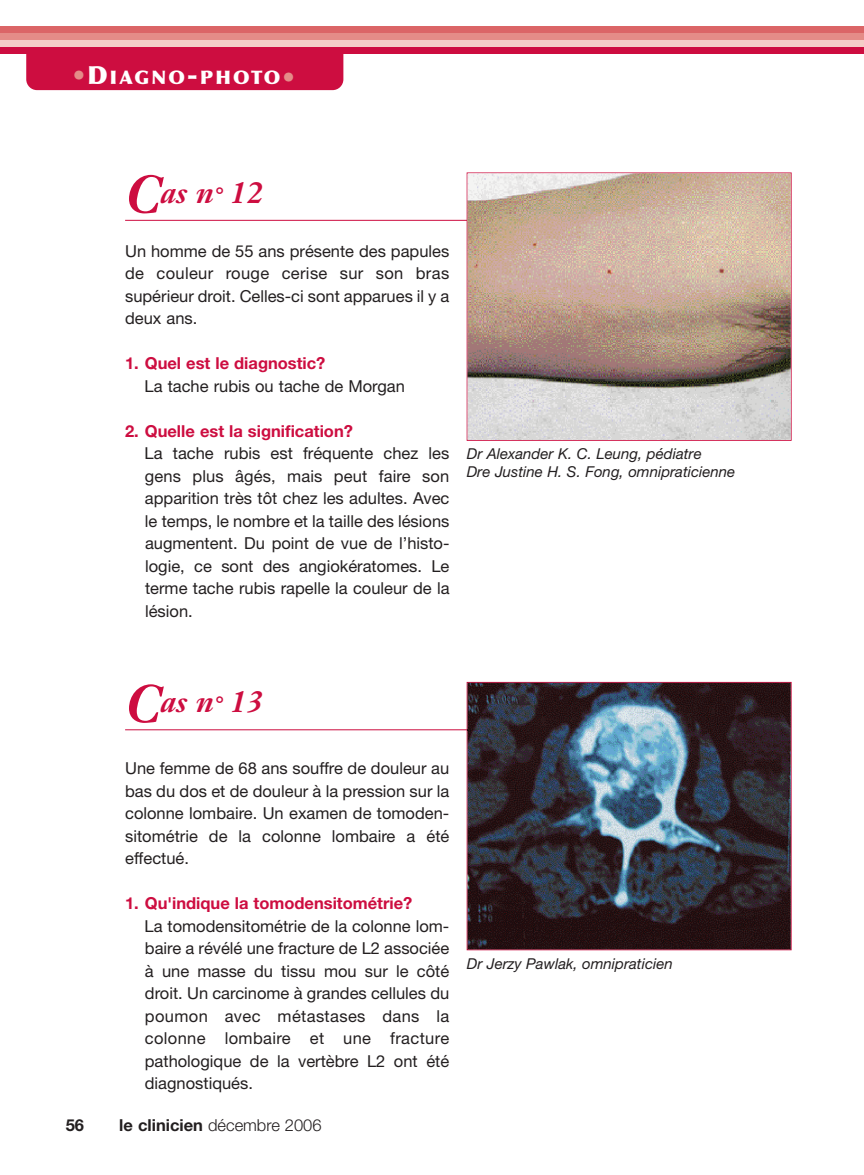
<style>
.page{position:relative;width:864px;height:1175px;background:#fff}
.page>*{position:absolute;margin:0;border:0;box-sizing:border-box;transform-origin:0 0}
.t1{font:italic 700 30px "Janson Text";color:#cd0d40}
.t2{font:900 18.75px "Optima";letter-spacing:.12em;color:#fff}
.t3{font:16.5px/22.5px "Helvetica Neue";color:#231f20;text-align:justify}
.t4{font:700 16.5px "Helvetica Neue";color:#cd0d40}
.t5{font:300 16.5px "Helvetica Neue";color:#231f20}
.t6{font:700 16.5px "Helvetica Neue";color:#231f20}
.t7{font:italic 15px/18px "Helvetica Neue";color:#231f20}
.s1{font-size:24.9px;color:#e48c88}
.s2{font-size:24.9px}
.s3{font-size:52.5px}
.s4{font-size:22.5px}
.s5{font-weight:700}
</style>
<div class="page">
<div style="left:26px;top:41px;width:317px;height:49px;background:#cd0d40;border-radius:11px"></div>
<div style="left:0;top:47px;width:864px;height:7px;background:#cd0d40"></div>
<div style="left:0;top:40px;width:864px;height:7px;background:#f4cdc7"></div>
<div style="left:0;top:33px;width:864px;height:7px;background:#e48c88"></div>
<div style="left:0;top:26px;width:864px;height:7px;background:#db6567"></div>
<hr style="left:125px;top:220px;width:404px;height:1px;background:#cd0d40">
<img style="left:468px;top:173px;width:323px;height:267px">
<img style="left:468px;top:220px;width:61px;height:1px">
<hr style="left:125px;top:729px;width:404px;height:1px;background:#cd0d40">
<img style="left:468px;top:682px;width:323px;height:267px">
<img style="left:468px;top:729px;width:61px;height:1px">
<p class="t2" style="left:73px;top:69px;width:224px"><span class="s1">•</span><span class="s2">D</span>IAGNO<span class="s2">-</span>PHOTO<span class="s1">•</span></p>
<h1 class="t1" style="left:125px;top:181px;width:140px"><span class="s3">C</span>as n<span class="s4">°</span> 12</h1>
<p class="t3" style="left:125px;top:241px;width:326px">Un homme de 55 ans présente des papules de couleur rouge cerise sur son bras supérieur droit. Celles-ci sont apparues il y a deux ans.</p>
<p class="t4" style="left:125px;top:357px;width:202px">1. Quel est le diagnostic?</p>
<p class="t3" style="left:145px;top:376px;width:262px">La tache rubis ou tache de Morgan</p>
<p class="t4" style="left:125px;top:425px;width:229px">2. Quelle est la signification?</p>
<p class="t3" style="left:145px;top:443px;width:306px">La tache rubis est fréquente chez les gens plus âgés, mais peut faire son apparition très tôt chez les adultes. Avec le temps, le nombre et la taille des lésions augmentent. Du point de vue de l’histo&shy;logie, ce sont des angiokératomes. Le terme tache rubis rapelle la couleur de la lésion.</p>
<p class="t7" style="left:467px;top:446px;width:270px">Dr Alexander K. C. Leung, pédiatre<br>Dre Justine H. S. Fong, omnipraticienne</p>
<h1 class="t1" style="left:125px;top:690px;width:140px"><span class="s3">C</span>as n<span class="s4">°</span> 13</h1>
<p class="t3" style="left:125px;top:758px;width:326px">Une femme de 68 ans souffre de douleur au bas du dos et de douleur à la pression sur la colonne lombaire. Un examen de tomoden&shy;sitométrie de la colonne lombaire a été effectué.</p>
<p class="t4" style="left:125px;top:897px;width:289px">1. Qu'indique la tomodensitométrie?</p>
<p class="t3" style="left:145px;top:916px;width:306px">La tomodensitométrie de la colonne lom&shy;baire a révélé une fracture de L2 associée à une masse du tissu mou sur le côté droit. Un carcinome à grandes cellules du poumon avec métastases dans la colonne lombaire et une fracture pathologique de la vertèbre L2 ont été diagnostiqués.</p>
<p class="t6" style="left:66px;top:1119px;width:20px">56</p>
<p class="t5" style="left:119px;top:1119px;width:204px"><span class="s5">le clinicien</span> décembre 2006</p>
<p class="t7" style="left:467px;top:955px;width:208px">Dr Jerzy Pawlak, omnipraticien</p>
</div>
